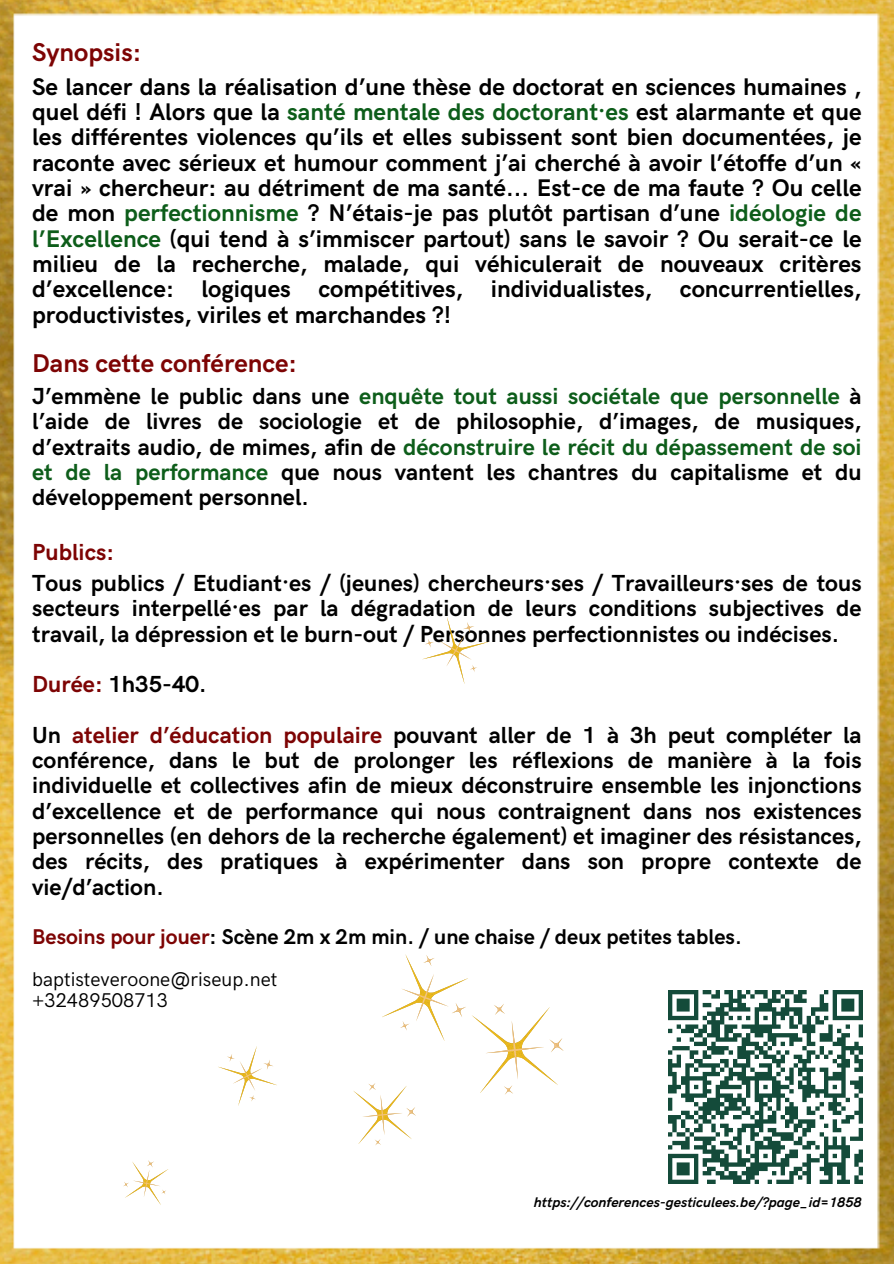
<style>
.page{position:relative;width:894px;height:1264px;background:#fff}
.page>*{position:absolute;margin:0;border:0;box-sizing:border-box;transform-origin:0 0}
.t1{font:700 25.8px "HK Grotesk";color:#7d0404}
.t2{font:700 24.15px/25.3px "HK Grotesk";color:#000;text-align:justify}
.t3{font:700 23.25px/25.3px "HK Grotesk";color:#000;text-align:justify}
.t4{font:700 21.45px "HK Grotesk";color:#000}
.t5{font:19.95px/20.9px "HK Grotesk";color:#000}
.t6{font:italic 700 14.1px "HK Grotesk";color:#000}
.s1{color:#0d5d1a}
.s2{color:#7d0404}
</style>
<div class="page">
<img style="left:0;top:0;width:893px;height:1263px">
<svg style="left:110px;top:1146px;width:73px;height:73px"></svg>
<svg style="left:208px;top:1036px;width:79px;height:79px"></svg>
<svg style="left:413px;top:608px;width:85px;height:85px"></svg>
<svg style="left:328px;top:934px;width:265px;height:234px"></svg>
<img style="left:668px;top:990px;width:193px;height:193px">
<p class="t1" style="left:32px;top:37px;width:111px">Synopsis:</p>
<p class="t2" style="left:32px;top:75px;width:830px">Se lancer dans la réalisation d’une thèse de doctorat en sciences humaines , quel défi ! Alors que la <span class="s1">santé mentale des doctorant·es</span> est alarmante et que les différentes violences qu’ils et elles subissent sont bien documentées, je raconte avec sérieux et humour comment j’ai cherché à avoir l’étoffe d’un « vrai » chercheur: au détriment de ma santé... Est-ce de ma faute ? Ou celle de mon <span class="s1">perfectionnisme</span> ? N’étais-je pas plutôt partisan d’une <span class="s1">idéologie de l’Excellence</span> (qui tend à s’immiscer partout) sans le savoir ? Ou serait-ce le milieu de la recherche, malade, qui véhiculerait de nouveaux critères d’excellence: logiques compétitives, individualistes, concurrentielles, productivistes, viriles et marchandes ?!</p>
<h1 class="t1" style="left:32px;top:349px;width:266px">Dans cette conférence:</h1>
<h1 class="t3" style="left:32px;top:384px;width:830px">J’emmène le public dans une <span class="s1">enquête tout aussi sociétale que personnelle</span> à l’aide de livres de sociologie et de philosophie, d’images, de musiques, d’extraits audio, de mimes, afin de <span class="s1">déconstruire le récit du dépassement de soi et de la performance</span> que nous vantent les chantres du capitalisme et du développement personnel.</h1>
<h1 class="t3" style="left:32px;top:538px;width:830px;line-height:30.8px"><span class="s2">Publics:<br></span>Tous publics / Etudiant·es / (jeunes) chercheurs·ses / Travailleurs·ses de tous</h1>
<h1 class="t3" style="left:32px;top:596px;width:830px">secteurs interpellé·es par la dégradation de leurs conditions subjectives de travail, la dépression et le burn-out / Personnes perfectionnistes ou indécises.</h1>
<h1 class="t3" style="left:32px;top:672px;width:176px"><span class="s2">Durée:</span> 1h35-40.</h1>
<h1 class="t3" style="left:32px;top:723px;width:830px">Un <span class="s2">atelier d’éducation populaire</span> pouvant aller de 1 à 3h peut compléter la conférence, dans le but de prolonger les réflexions de manière à la fois individuelle et collectives afin de mieux déconstruire ensemble les injonctions d’excellence et de performance qui nous contraignent dans nos existences personnelles (en dehors de la recherche également) et imaginer des résistances, des récits, des pratiques à expérimenter dans son propre contexte de vie/d’action.</h1>
<h1 class="t4" style="left:32px;top:924px;width:711px"><span class="s2">Besoins pour jouer</span>: Scène 2m x 2m min. / une chaise / deux petites tables.</h1>
<h2 class="t5" style="left:32px;top:969px;width:246px">baptisteveroone@riseup.net +32489508713</h2>
<h3 class="t6" style="left:534px;top:1194px;width:329px">https://conferences-gesticulees.be/?page_id=1858</h3>
</div>
